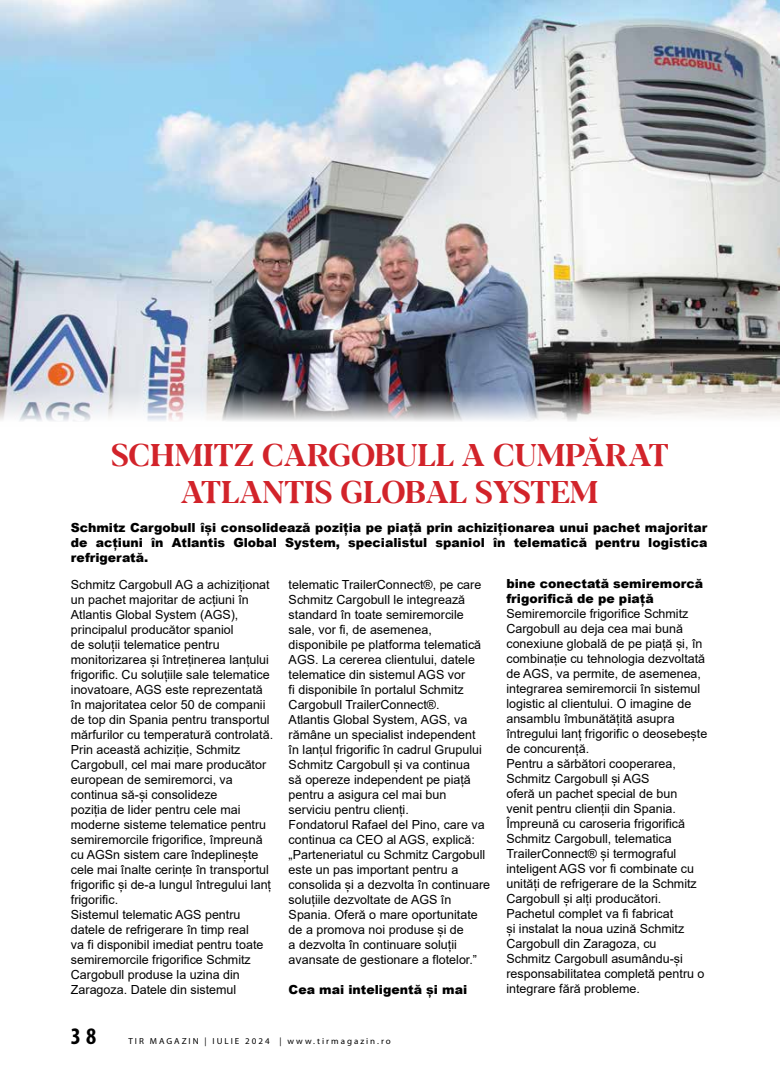
<style>
.page{position:relative;width:780px;height:1088px;background:#fff}
.page>*{position:absolute;margin:0;border:0;box-sizing:border-box;transform-origin:0 0}
.t1{font:700 31.25px/37.5px "Blacker Display";color:#d2232a;text-align:center}
.t2{font:700 condensed 23.75px "Myriad Pro";color:#000}
.t3{font:12.5px/15px "Arial";color:#000}
.t4{font:900 12.5px/15px "Arial";color:#000}
.t5{font:8.75px "Myriad Pro";letter-spacing:.22em;color:#000}
</style>
<div class="page">
<img style="left:0;top:0;width:780px;height:421px">
<h1 class="t1" style="left:111px;top:437px;width:559px">SCHMITZ CARGOBULL A CUMPĂRAT<br>ATLANTIS GLOBAL SYSTEM</h1>
<p class="t4" style="left:71px;top:519px;width:638px;text-align:justify">Schmitz Cargobull își consolidează poziția pe piață prin achiziționarea unui pachet majoritar de acțiuni în Atlantis Global System, specialistul spaniol în telematică pentru logistica refrigerată.</p>
<p class="t3" style="left:71px;top:576px;width:204px">Schmitz Cargobull AG a achiziționat un pachet majoritar de acțiuni în Atlantis Global System (AGS), principalul producător spaniol<br>de soluții telematice pentru monitorizarea și întreținerea lanțului frigorific. Cu soluțiile sale telematice inovatoare, AGS este reprezentată în majoritatea celor 50 de companii de top din Spania pentru transportul mărfurilor cu temperatură controlată.<br>Prin această achiziție, Schmitz Cargobull, cel mai mare producător european de semiremorci, va continua să-și consolideze<br>poziția de lider pentru cele mai moderne sisteme telematice pentru semiremorcile frigorifice, împreună cu AGSn sistem care îndeplinește cele mai înalte cerințe în transportul frigorific și de-a lungul întregului lanț frigorific.<br>Sistemul telematic AGS pentru datele de refrigerare în timp real<br>va fi disponibil imediat pentru toate semiremorcile frigorifice Schmitz Cargobull produse la uzina din Zaragoza. Datele din sistemul</p>
<p class="t3" style="left:288px;top:576px;width:203px">telematic TrailerConnect®, pe care<br>Schmitz Cargobull le integrează standard în toate semiremorcile sale, vor fi, de asemenea, disponibile pe platforma telematică<br>AGS. La cererea clientului, datele telematice din sistemul AGS vor<br>fi disponibile în portalul Schmitz<br>Cargobull TrailerConnect®.<br>Atlantis Global System, AGS, va rămâne un specialist independent<br>în lanțul frigorific în cadrul Grupului<br>Schmitz Cargobull și va continua<br>să opereze independent pe piață pentru a asigura cel mai bun serviciu pentru clienți.<br>Fondatorul Rafael del Pino, care va continua ca CEO al AGS, explică: „Parteneriatul cu Schmitz Cargobull este un pas important pentru a consolida și a dezvolta în continuare soluțiile dezvoltate de AGS în<br>Spania. Oferă o mare oportunitate de a promova noi produse și de<br>a dezvolta în continuare soluții avansate de gestionare a flotelor.”</p>
<p class="t4" style="left:288px;top:981px;width:180px">Cea mai inteligentă și mai</p>
<h2 class="t2" style="left:71px;top:1021px;width:27px">38</h2>
<p class="t5" style="left:128px;top:1036px;width:264px">TIR MAGAZIN | IULIE 2024 | www.tirmagazin.ro</p>
<p class="t4" style="left:506px;top:576px;width:198px">bine conectată semiremorcă frigorifică de pe piață</p>
<p class="t3" style="left:506px;top:606px;width:202px">Semiremorcile frigorifice Schmitz<br>Cargobull au deja cea mai bună conexiune globală de pe piață și, în combinație cu tehnologia dezvoltată de AGS, va permite, de asemenea, integrarea semiremorcii în sistemul logistic al clientului. O imagine de ansamblu îmbunătățită asupra întregului lanț frigorific o deosebește de concurență.<br>Pentru a sărbători cooperarea,<br>Schmitz Cargobull și AGS<br>oferă un pachet special de bun<br>venit pentru clienții din Spania.<br>Împreună cu caroseria frigorifică<br>Schmitz Cargobull, telematica<br>TrailerConnect® și termograful inteligent AGS vor fi combinate cu unități de refrigerare de la Schmitz<br>Cargobull și alți producători.<br>Pachetul complet va fi fabricat<br>și instalat la noua uzină Schmitz<br>Cargobull din Zaragoza, cu<br>Schmitz Cargobull asumându-și responsabilitatea completă pentru o integrare fără probleme.</p>
</div>
